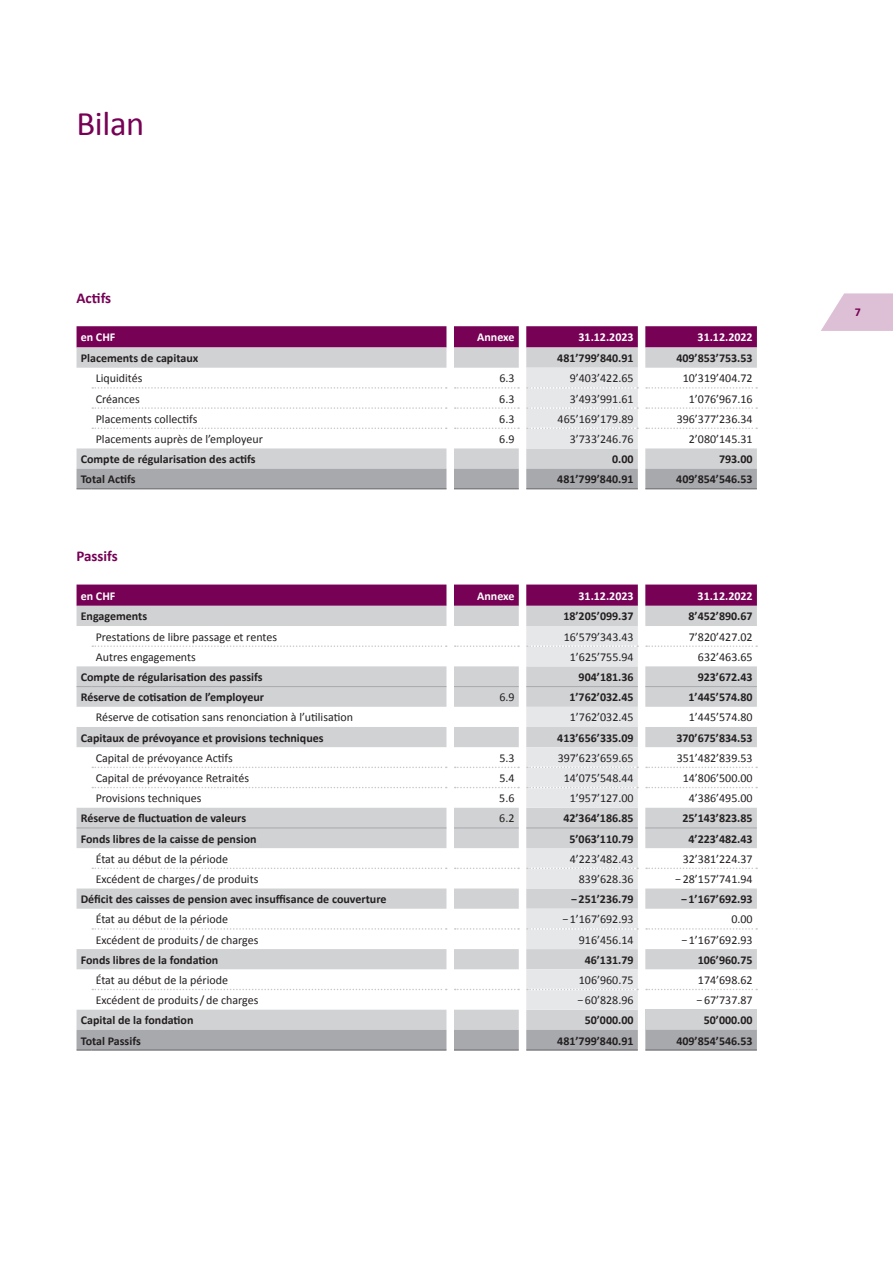
<style>
.page{position:relative;width:893px;height:1263px;background:#fff}
.page>*{position:absolute;margin:0;border:0;box-sizing:border-box;transform-origin:0 0}
.t1{font:34.5px "Calibri";letter-spacing:-.01em;color:#760155}
.t2{font:700 15px "Calibri";color:#760155}
.t3{font:12px "Calibri";color:#231f20}
.t4{font:700 12px "Calibri";color:#231f20}
.t5{font:700 12px "Calibri";color:#fff}
.t6{font:700 12px "Calibri";color:#760155}
</style>
<div class="page">
<svg style="left:821px;top:293px;width:72px;height:38px"></svg>
<svg style="left:77px;top:326px;width:680px;height:21px;background:#7c0c5c"></svg>
<svg style="left:77px;top:347px;width:680px;height:122px"></svg>
<svg style="left:455px;top:387px;width:64px;height:2px"></svg>
<svg style="left:646px;top:387px;width:111px;height:2px"></svg>
<svg style="left:455px;top:407px;width:64px;height:2px"></svg>
<svg style="left:646px;top:407px;width:111px;height:2px"></svg>
<svg style="left:455px;top:427px;width:64px;height:2px"></svg>
<div style="left:526px;top:368px;width:112px;height:80px;background:#e6e7e9"></div>
<svg style="left:646px;top:427px;width:111px;height:2px"></svg>
<svg style="left:92px;top:387px;width:355px;height:2px"></svg>
<svg style="left:92px;top:407px;width:355px;height:2px"></svg>
<svg style="left:92px;top:427px;width:355px;height:2px"></svg>
<div style="left:77px;top:469px;width:680px;height:20px;background:#a8a9ad"></div>
<hr style="left:92px;top:488px;width:354px;height:1px;background:#636366">
<svg style="left:77px;top:584px;width:680px;height:22px;background:#7f1260"></svg>
<svg style="left:77px;top:606px;width:680px;height:424px"></svg>
<svg style="left:77px;top:687px;width:680px;height:161px"></svg>
<div style="left:645px;top:1010px;width:112px;height:20px;background:#d1d2d4"></div>
<svg style="left:92px;top:645px;width:355px;height:2px"></svg>
<svg style="left:92px;top:767px;width:355px;height:1px"></svg>
<svg style="left:92px;top:787px;width:355px;height:1px"></svg>
<svg style="left:92px;top:867px;width:355px;height:2px"></svg>
<svg style="left:92px;top:928px;width:355px;height:2px"></svg>
<svg style="left:92px;top:989px;width:355px;height:1px"></svg>
<svg style="left:77px;top:686px;width:15px;height:1px"></svg>
<hr style="left:92px;top:686px;width:354px;height:1px;background:#a8a9ad">
<svg style="left:77px;top:827px;width:15px;height:1px"></svg>
<hr style="left:92px;top:827px;width:354px;height:1px;background:#a8a9ad">
<hr style="left:454px;top:686px;width:65px;height:1px;background:#a8a9ad">
<hr style="left:454px;top:827px;width:65px;height:1px;background:#a8a9ad">
<hr style="left:645px;top:686px;width:112px;height:1px;background:#a8a9ad">
<hr style="left:645px;top:827px;width:112px;height:1px;background:#a8a9ad">
<svg style="left:455px;top:645px;width:64px;height:2px"></svg>
<svg style="left:646px;top:645px;width:111px;height:2px"></svg>
<svg style="left:455px;top:767px;width:64px;height:1px"></svg>
<svg style="left:646px;top:767px;width:111px;height:1px"></svg>
<svg style="left:455px;top:787px;width:64px;height:1px"></svg>
<svg style="left:646px;top:787px;width:111px;height:1px"></svg>
<svg style="left:455px;top:867px;width:64px;height:2px"></svg>
<svg style="left:646px;top:867px;width:111px;height:2px"></svg>
<svg style="left:455px;top:928px;width:64px;height:2px"></svg>
<svg style="left:646px;top:928px;width:111px;height:2px"></svg>
<svg style="left:455px;top:989px;width:64px;height:1px"></svg>
<svg style="left:526px;top:626px;width:112px;height:384px;background:#dedfe1"></svg>
<svg style="left:646px;top:989px;width:111px;height:1px"></svg>
<svg style="left:77px;top:1030px;width:680px;height:21px;background:#a9aaae"></svg>
<hr style="left:92px;top:1050px;width:354px;height:1px;background:#636366">
<h1 class="t1" style="left:77px;top:102px;width:69px">Bilan</h1>
<p class="t2" style="left:77px;top:288px;width:36px">Actifs</p>
<p class="t5" style="left:81px;top:330px;width:36px">en CHF</p>
<p class="t5" style="left:477px;top:330px;width:39px">Annexe</p>
<p class="t5" style="left:578px;top:330px;width:57px">31.12.2023</p>
<p class="t5" style="left:698px;top:330px;width:57px">31.12.2022</p>
<p class="t4" style="left:81px;top:350px;width:119px">Placements de capitaux</p>
<p class="t4" style="left:557px;top:350px;width:78px">481’799’840.91</p>
<p class="t4" style="left:676px;top:350px;width:78px">409’853’753.53</p>
<p class="t3" style="left:96px;top:371px;width:48px">Liquidités</p>
<p class="t3" style="left:499px;top:371px;width:17px">6.3</p>
<p class="t3" style="left:570px;top:371px;width:65px">9’403’422.65</p>
<p class="t3" style="left:683px;top:371px;width:71px">10’319’404.72</p>
<p class="t3" style="left:96px;top:391px;width:46px">Créances</p>
<p class="t3" style="left:499px;top:391px;width:17px">6.3</p>
<p class="t3" style="left:570px;top:391px;width:65px">3’493’991.61</p>
<p class="t3" style="left:689px;top:391px;width:65px">1’076’967.16</p>
<p class="t3" style="left:96px;top:411px;width:103px">Placements collectifs</p>
<p class="t3" style="left:499px;top:411px;width:17px">6.3</p>
<p class="t3" style="left:558px;top:411px;width:77px">465’169’179.89</p>
<p class="t3" style="left:677px;top:411px;width:77px">396’377’236.34</p>
<p class="t3" style="left:96px;top:431px;width:169px">Placements auprès de l’employeur</p>
<p class="t3" style="left:499px;top:431px;width:17px">6.9</p>
<p class="t3" style="left:570px;top:431px;width:65px">3’733’246.76</p>
<p class="t3" style="left:689px;top:431px;width:65px">2’080’145.31</p>
<p class="t4" style="left:81px;top:451px;width:176px">Compte de régularisation des actifs</p>
<p class="t4" style="left:612px;top:451px;width:23px">0.00</p>
<p class="t4" style="left:719px;top:451px;width:35px">793.00</p>
<p class="t4" style="left:81px;top:472px;width:56px">Total Actifs</p>
<p class="t4" style="left:557px;top:472px;width:78px">481’799’840.91</p>
<p class="t4" style="left:676px;top:472px;width:78px">409’854’546.53</p>
<p class="t2" style="left:77px;top:547px;width:43px">Passifs</p>
<p class="t5" style="left:81px;top:588px;width:36px">en CHF</p>
<p class="t5" style="left:477px;top:588px;width:39px">Annexe</p>
<p class="t5" style="left:578px;top:588px;width:57px">31.12.2023</p>
<p class="t5" style="left:698px;top:588px;width:57px">31.12.2022</p>
<p class="t4" style="left:81px;top:609px;width:68px">Engagements</p>
<p class="t4" style="left:563px;top:609px;width:72px">18’205’099.37</p>
<p class="t4" style="left:688px;top:609px;width:66px">8’452’890.67</p>
<p class="t3" style="left:96px;top:629px;width:183px">Prestations de libre passage et rentes</p>
<p class="t3" style="left:564px;top:629px;width:71px">16’579’343.43</p>
<p class="t3" style="left:689px;top:629px;width:65px">7’820’427.02</p>
<p class="t3" style="left:96px;top:649px;width:102px">Autres engagements</p>
<p class="t3" style="left:570px;top:649px;width:65px">1’625’755.94</p>
<p class="t3" style="left:698px;top:649px;width:56px">632’463.65</p>
<p class="t4" style="left:81px;top:669px;width:183px">Compte de régularisation des passifs</p>
<p class="t4" style="left:579px;top:669px;width:56px">904’181.36</p>
<p class="t4" style="left:698px;top:669px;width:56px">923’672.43</p>
<p class="t4" style="left:81px;top:689px;width:185px">Réserve de cotisation de l’employeur</p>
<p class="t3" style="left:499px;top:690px;width:17px">6.9</p>
<p class="t4" style="left:569px;top:689px;width:66px">1’762’032.45</p>
<p class="t4" style="left:688px;top:689px;width:66px">1’445’574.80</p>
<p class="t3" style="left:96px;top:710px;width:259px">Réserve de cotisation sans renonciation à l’utilisation</p>
<p class="t3" style="left:570px;top:710px;width:65px">1’762’032.45</p>
<p class="t3" style="left:689px;top:710px;width:65px">1’445’574.80</p>
<p class="t4" style="left:81px;top:730px;width:244px">Capitaux de prévoyance et provisions techniques</p>
<p class="t4" style="left:557px;top:730px;width:78px">413’656’335.09</p>
<p class="t4" style="left:676px;top:730px;width:78px">370’675’834.53</p>
<p class="t3" style="left:96px;top:750px;width:139px">Capital de prévoyance Actifs</p>
<p class="t3" style="left:499px;top:750px;width:17px">5.3</p>
<p class="t3" style="left:558px;top:750px;width:77px">397’623’659.65</p>
<p class="t3" style="left:677px;top:750px;width:77px">351’482’839.53</p>
<p class="t3" style="left:96px;top:770px;width:155px">Capital de prévoyance Retraités</p>
<p class="t3" style="left:499px;top:770px;width:17px">5.4</p>
<p class="t3" style="left:564px;top:770px;width:71px">14’075’548.44</p>
<p class="t3" style="left:683px;top:770px;width:71px">14’806’500.00</p>
<p class="t3" style="left:96px;top:791px;width:107px">Provisions techniques</p>
<p class="t3" style="left:499px;top:791px;width:17px">5.6</p>
<p class="t3" style="left:570px;top:791px;width:65px">1’957’127.00</p>
<p class="t3" style="left:689px;top:791px;width:65px">4’386’495.00</p>
<p class="t4" style="left:81px;top:811px;width:167px">Réserve de fluctuation de valeurs</p>
<p class="t3" style="left:499px;top:811px;width:17px">6.2</p>
<p class="t4" style="left:563px;top:811px;width:72px">42’364’186.85</p>
<p class="t4" style="left:682px;top:811px;width:72px">25’143’823.85</p>
<p class="t4" style="left:81px;top:831px;width:177px">Fonds libres de la caisse de pension</p>
<p class="t4" style="left:569px;top:831px;width:66px">5’063’110.79</p>
<p class="t4" style="left:688px;top:831px;width:66px">4’223’482.43</p>
<p class="t3" style="left:96px;top:851px;width:134px">État au début de la période</p>
<p class="t3" style="left:570px;top:851px;width:65px">4’223’482.43</p>
<p class="t3" style="left:683px;top:851px;width:71px">32’381’224.37</p>
<p class="t3" style="left:96px;top:871px;width:164px">Excédent de charges / de produits</p>
<p class="t3" style="left:579px;top:871px;width:56px">839’628.36</p>
<p class="t3" style="left:675px;top:871px;width:79px">− 28’157’741.94</p>
<p class="t4" style="left:81px;top:891px;width:307px">Déficit des caisses de pension avec insuffisance de couverture</p>
<p class="t4" style="left:571px;top:891px;width:64px">− 251’236.79</p>
<p class="t4" style="left:681px;top:891px;width:73px">− 1’167’692.93</p>
<p class="t3" style="left:96px;top:912px;width:134px">État au début de la période</p>
<p class="t3" style="left:562px;top:912px;width:73px">− 1’167’692.93</p>
<p class="t3" style="left:731px;top:912px;width:23px">0.00</p>
<p class="t3" style="left:96px;top:932px;width:164px">Excédent de produits / de charges</p>
<p class="t3" style="left:579px;top:932px;width:56px">916’456.14</p>
<p class="t3" style="left:681px;top:932px;width:73px">− 1’167’692.93</p>
<p class="t4" style="left:81px;top:952px;width:139px">Fonds libres de la fondation</p>
<p class="t4" style="left:585px;top:952px;width:50px">46’131.79</p>
<p class="t4" style="left:698px;top:952px;width:56px">106’960.75</p>
<p class="t3" style="left:96px;top:972px;width:134px">État au début de la période</p>
<p class="t3" style="left:579px;top:972px;width:56px">106’960.75</p>
<p class="t3" style="left:698px;top:972px;width:56px">174’698.62</p>
<p class="t3" style="left:96px;top:992px;width:164px">Excédent de produits / de charges</p>
<p class="t3" style="left:577px;top:992px;width:58px">− 60’828.96</p>
<p class="t3" style="left:696px;top:992px;width:58px">− 67’737.87</p>
<p class="t4" style="left:81px;top:1013px;width:114px">Capital de la fondation</p>
<p class="t4" style="left:585px;top:1013px;width:50px">50’000.00</p>
<p class="t4" style="left:704px;top:1013px;width:50px">50’000.00</p>
<p class="t4" style="left:81px;top:1033px;width:62px">Total Passifs</p>
<p class="t4" style="left:557px;top:1033px;width:78px">481’799’840.91</p>
<p class="t4" style="left:676px;top:1033px;width:78px">409’854’546.53</p>
<p class="t6" style="left:855px;top:305px;width:8px">7</p>
</div>
